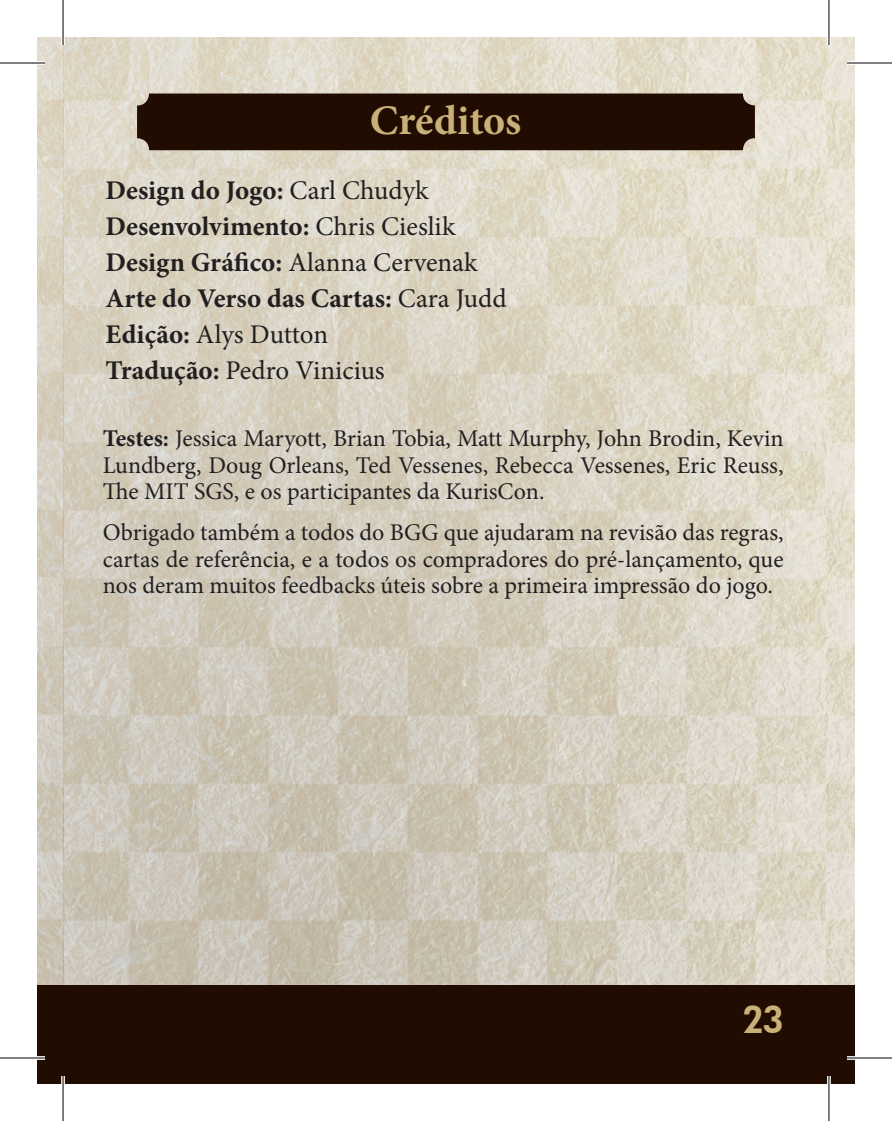
<style>
.page{position:relative;width:892px;height:1121px;background:#fff}
.page>*{position:absolute;margin:0;border:0;box-sizing:border-box;transform-origin:0 0}
.t1{font:700 42px "Minion Pro";color:#c9b078}
.t2{font:800 36px "Futura";color:#c9b078}
.t3{font:700 27px "Minion Pro";color:#231f20}
.t4{font:27px "Minion Pro";letter-spacing:-.005em;color:#231f20}
.t5{font:24px/26.4px "Minion Pro";color:#231f20;text-align:justify}
.s1{font-weight:400}
.s2{font-weight:700}
</style>
<div class="page">
<img style="left:37px;top:37px;width:817px;height:949px">
<div style="left:37px;top:986px;width:817px;height:97px;background:#200c00"></div>
<div style="left:137px;top:94px;width:617px;height:56px;background:#200c00;border-radius:12px"></div>
<hr style="left:0;top:61px;width:45px;height:4px;background:#fff">
<hr style="left:846px;top:61px;width:45px;height:4px;background:#fff">
<svg style="left:0;top:1056px;width:45px;height:4px"></svg>
<svg style="left:847px;top:1056px;width:44px;height:4px"></svg>
<hr style="left:61px;top:0;width:4px;height:45px;background:#fff">
<svg style="left:61px;top:1076px;width:4px;height:8px"></svg>
<svg style="left:826px;top:0;width:4px;height:45px"></svg>
<svg style="left:826px;top:1076px;width:4px;height:45px"></svg>
<hr style="left:0;top:62px;width:45px;height:2px;background:#000">
<hr style="left:846px;top:62px;width:45px;height:2px;background:#000">
<hr style="left:0;top:1057px;width:45px;height:1px;background:#000">
<hr style="left:846px;top:1057px;width:45px;height:1px;background:#000">
<hr style="left:62px;top:0;width:2px;height:45px;background:#000">
<hr style="left:62px;top:1076px;width:2px;height:45px;background:#000">
<hr style="left:828px;top:0;width:1px;height:45px;background:#000">
<hr style="left:828px;top:1076px;width:1px;height:45px;background:#000">
<p class="t1" style="left:370px;top:91px;width:153px">Créditos</p>
<p class="t3" style="left:106px;top:171px;width:324px">Design do Jogo: <span class="s1">Carl Chudyk</span></p>
<p class="t3" style="left:106px;top:207px;width:351px">Desenvolvimento: <span class="s1">Chris Cieslik</span></p>
<p class="t3" style="left:106px;top:243px;width:373px">Design Gráfico: <span class="s1">Alanna Cervenak</span></p>
<p class="t3" style="left:106px;top:279px;width:402px">Arte do Verso das Cartas: <span class="s1">Cara Judd</span></p>
<p class="t4" style="left:106px;top:316px;width:224px"><span class="s2">Edição:</span> Alys Dutton</p>
<p class="t4" style="left:106px;top:352px;width:281px"><span class="s2">Tradução:</span> Pedro Vinicius</p>
<p class="t5" style="left:103px;top:425px;width:682px"><span class="s2">Testes:</span> Jessica Maryott, Brian Tobia, Matt Murphy, John Brodin, Kevin Lundberg, Doug Orleans, Ted Vessenes, Rebecca Vessenes, Eric Reuss, The MIT SGS, e os participantes da KurisCon.</p>
<p class="t5" style="left:103px;top:519px;width:682px">Obrigado também a todos do BGG que ajudaram na revisão das regras, cartas de referência, e a todos os compradores do pré-lançamento, que nos deram muitos feedbacks úteis sobre a primeira impressão do jogo.</p>
<h2 class="t2" style="left:742px;top:995px;width:42px">23</h2>
</div>
